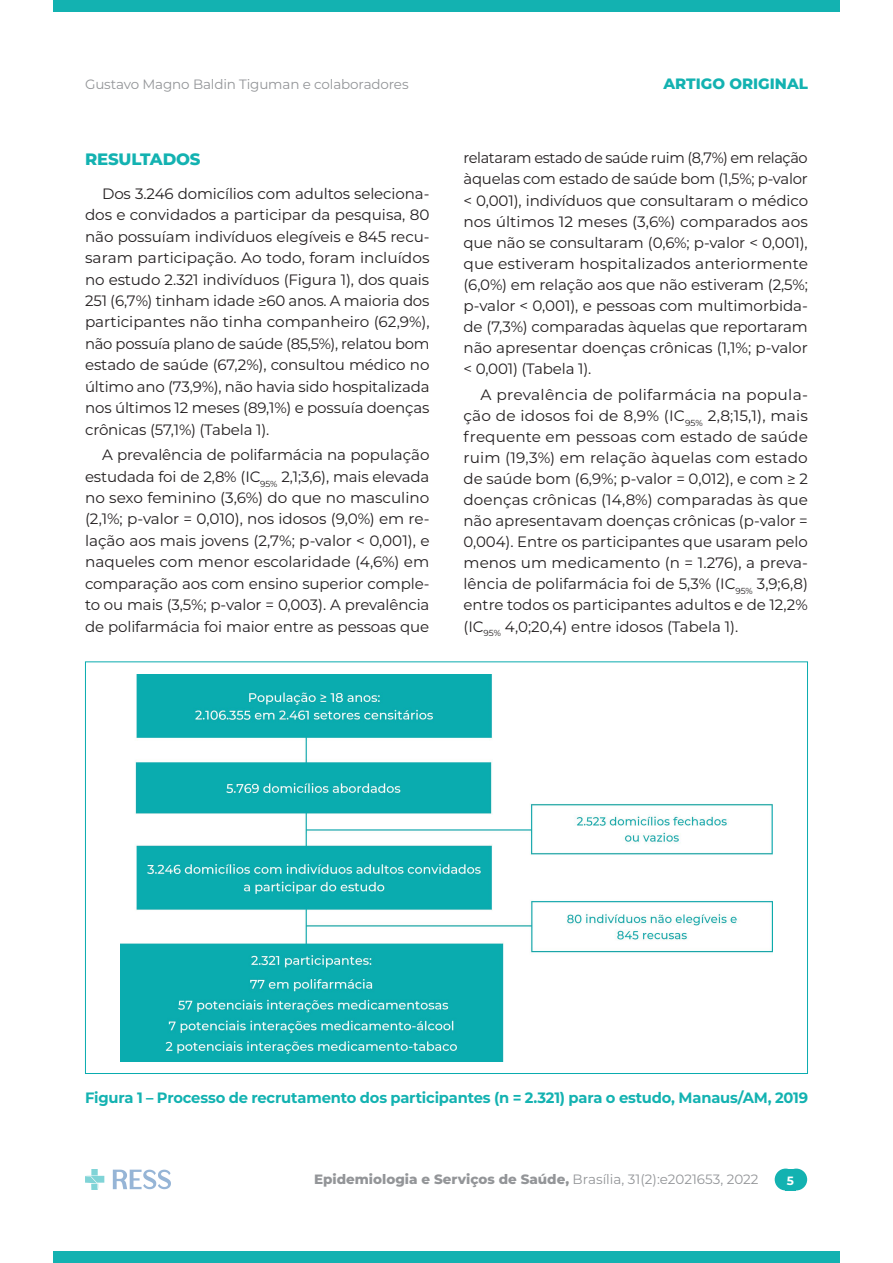
<style>
.page{position:relative;width:893px;height:1263px;background:#fff}
.page>*{position:absolute;margin:0;border:0;box-sizing:border-box;transform-origin:0 0}
.subtitulo{font:800 16.5px "Montserrat";letter-spacing:-.01em;color:#13b2b1}
.texto_nor{font:15px/21.1px "Montserrat";letter-spacing:-.01em;color:#231f20;text-align:justify}
.titulo_fig{font:700 15px "Montserrat";letter-spacing:-.01em;color:#13b2b1}
.t1{font:800 15px "Montserrat";color:#13b2b1}
.t2{font:800 13.5px "Montserrat";color:#939598}
.t3{font:13.5px "Montserrat";letter-spacing:-.01em;color:#939598}
.t4{font:700 12px "Montserrat";color:#fff}
.s1{font-weight:400}
</style>
<div class="page">
<div style="left:53px;top:1251px;width:787px;height:12px;background:#13b2b1"></div>
<div style="left:53px;top:0;width:787px;height:11px;background:#13b2b1"></div>
<img style="left:85px;top:1170px;width:85px;height:19px">
<div style="left:775px;top:1168px;width:21px;height:22px;background:#13b2b1;border-radius:50%"></div>
<div style="left:785px;top:1168px;width:22px;height:22px;background:#13b2b1;border-radius:50%"></div>
<div style="left:785px;top:1168px;width:11px;height:22px;background:#13b2b1"></div>
<img style="left:120px;top:674px;width:653px;height:387px">
<p class="t3" style="left:85px;top:75px;width:325px">Gustavo Magno Baldin Tiguman e colaboradores</p>
<p class="t1" style="left:663px;top:73px;width:146px">ARTIGO ORIGINAL</p>
<p class="subtitulo" style="left:85px;top:147px;width:117px">RESULTADOS</p>
<p class="texto_nor" style="left:85px;top:182px;width:346px;text-indent:17px">Dos 3.246 domicílios com adultos seleciona&shy;dos e convidados a participar da pesquisa, 80 não possuíam indivíduos elegíveis e 845 recu&shy;saram participação. Ao todo, foram incluídos no estudo 2.321 indivíduos (Figura 1), dos quais 251 (6,7%) tinham idade ≥60 anos. A maioria dos participantes não tinha companheiro (62,9%), não possuía plano de saúde (85,5%), relatou bom estado de saúde (67,2%), consultou médico no último ano (73,9%), não havia sido hospitalizada nos últimos 12 meses (89,1%) e possuía doenças crônicas (57,1%) (Tabela 1).</p>
<p class="texto_nor" style="left:85px;top:444px;width:346px;text-indent:17px">A prevalência de polifarmácia na população estudada foi de 2,8% (IC<sub>95%</sub> 2,1;3,6), mais elevada no sexo feminino (3,6%) do que no masculino (2,1%; p-valor = 0,010), nos idosos (9,0%) em re&shy;lação aos mais jovens (2,7%; p-valor &lt; 0,001), e naqueles com menor escolaridade (4,6%) em comparação aos com ensino superior comple&shy;to ou mais (3,5%; p-valor = 0,003). A prevalência de polifarmácia foi maior entre as pessoas que</p>
<p class="texto_nor" style="left:463px;top:147px;width:346px">relataram estado de saúde ruim (8,7%) em relação àquelas com estado de saúde bom (1,5%; p-valor &lt; 0,001), indivíduos que consultaram o médico nos últimos 12 meses (3,6%) comparados aos que não se consultaram (0,6%; p-valor &lt; 0,001), que estiveram hospitalizados anteriormente (6,0%) em relação aos que não estiveram (2,5%; p-valor &lt; 0,001), e pessoas com multimorbida&shy;de (7,3%) comparadas àquelas que reportaram não apresentar doenças crônicas (1,1%; p-valor &lt; 0,001) (Tabela 1).</p>
<p class="texto_nor" style="left:463px;top:383px;width:346px;text-indent:17px">A prevalência de polifarmácia na popula&shy;ção de idosos foi de 8,9% (IC<sub>95%</sub> 2,8;15,1), mais frequente em pessoas com estado de saúde ruim (19,3%) em relação àquelas com estado de saúde bom (6,9%; p-valor = 0,012), e com ≥ 2 doenças crônicas (14,8%) comparadas às que não apresentavam doenças crônicas (p-valor = 0,004). Entre os participantes que usaram pelo menos um medicamento (n = 1.276), a preva&shy;lência de polifarmácia foi de 5,3% (IC<sub>95%</sub> 3,9;6,8) entre todos os participantes adultos e de 12,2% (IC<sub>95%</sub> 4,0;20,4) entre idosos (Tabela 1).</p>
<p class="titulo_fig" style="left:85px;top:1087px;width:725px">Figura 1 – Processo de recrutamento dos participantes (n = 2.321) para o estudo, Manaus/AM, 2019</p>
<p class="t2" style="left:314px;top:1170px;width:446px">Epidemiologia e Serviços de Saúde, <span class="s1">Brasília, 31(2):e2021653, 2022</span></p>
<p class="t4" style="left:787px;top:1172px;width:9px">5</p>
</div>
